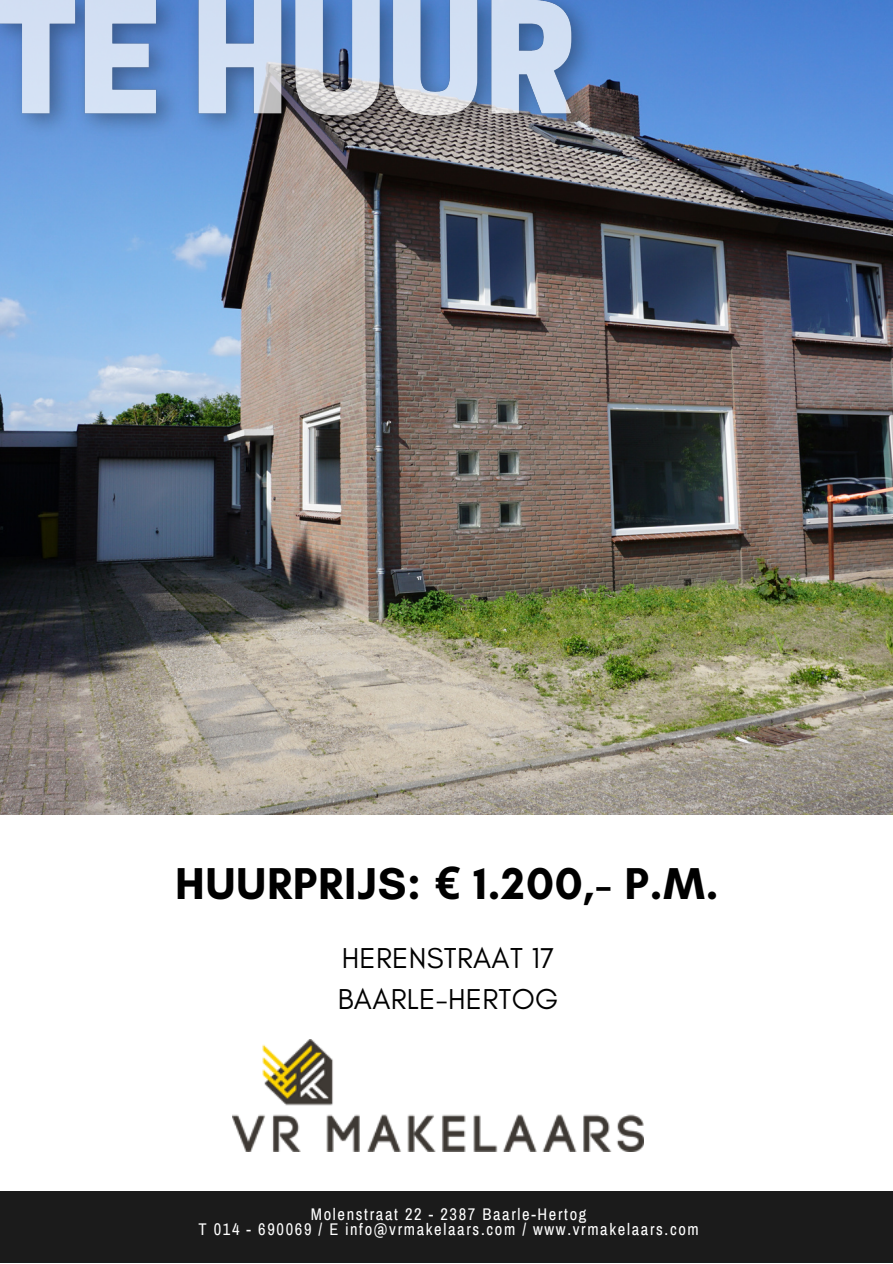
<style>
.page{position:relative;width:893px;height:1264px;background:#fff}
.page>*{position:absolute;margin:0;border:0;box-sizing:border-box;transform-origin:0 0}
.t1{font:700 45.45px "Glacial Indifference";letter-spacing:.02em;color:#000}
.t2{font:29.25px "Glacial Indifference";letter-spacing:.01em;color:#000}
.t3{font:16.5px "Archivo Narrow";letter-spacing:.1em;color:#fff}
.s1{font-family:"Noto Sans"}
</style>
<div class="page">
<img style="left:0;top:0;width:892px;height:814px">
<div style="left:0;top:1191px;width:892px;height:71px;background:#1b1b1b"></div>
<img style="left:232px;top:1039px;width:412px;height:112px">
<img style="left:0;top:0;width:611px;height:184px">
<p class="t1" style="left:175px;top:855px;width:544px">HUURPRIJS: <span class="s1">€</span> 1.200,- P.M.</p>
<p class="t2" style="left:342px;top:940px;width:214px">HERENSTRAAT 17</p>
<p class="t2" style="left:338px;top:981px;width:222px">BAARLE-HERTOG</p>
<p class="t3" style="left:311px;top:1205px;width:277px">Molenstraat 22 - 2387 Baarle-Hertog</p>
<p class="t3" style="left:198px;top:1220px;width:502px">T 014 - 690069 / E info@vrmakelaars.com / www.vrmakelaars.com</p>
</div>
